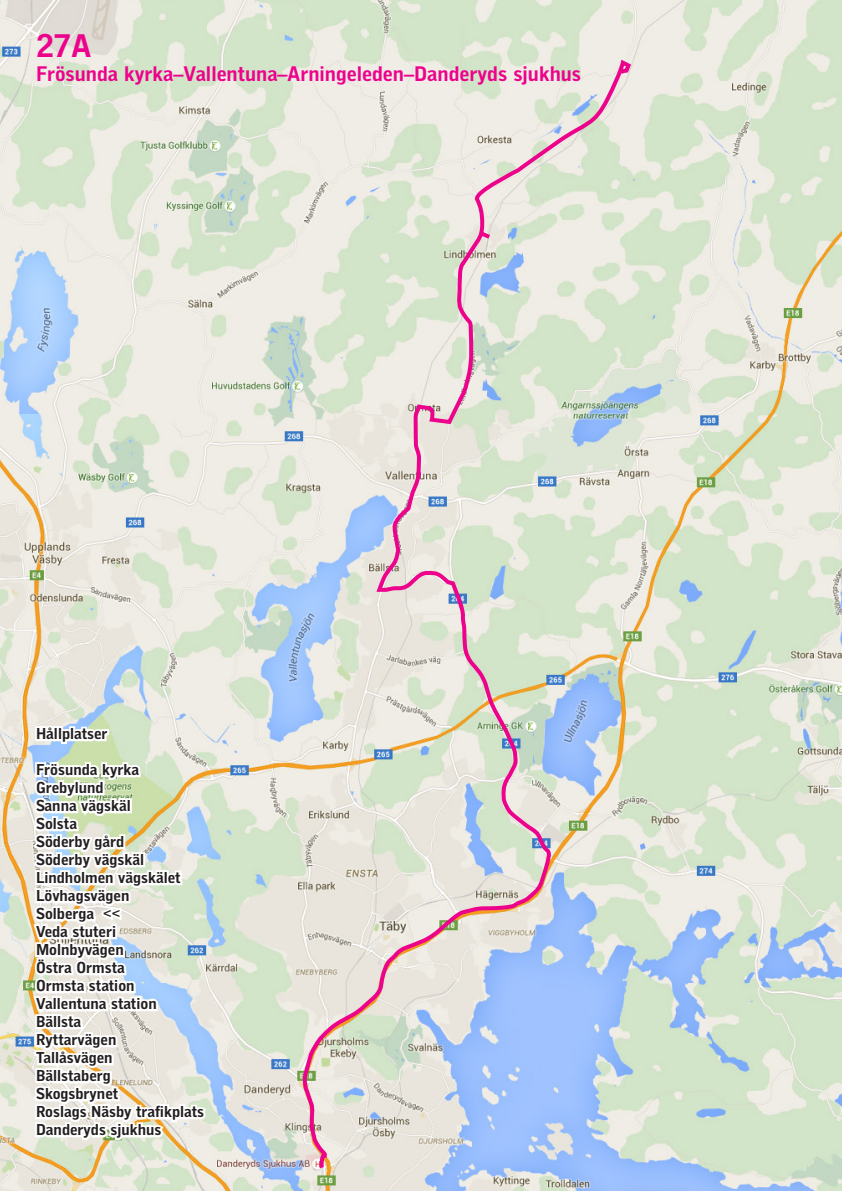
<style>
.page{position:relative;width:842px;height:1191px;background:#fff}
.page>*{position:absolute;margin:0;border:0;box-sizing:border-box;transform-origin:0 0}
.t1{font:700 31px "SL Gothic Text";color:#ed028c}
.t2{font:700 20px "SL Gothic Text";color:#ed028c}
.t3{font:700 15px "SL Gothic Text";color:#231f20}
</style>
<div class="page">
<img style="left:0;top:0;width:842px;height:414px">
<img style="left:0;top:414px;width:842px;height:376px">
<img style="left:0;top:790px;width:842px;height:401px">
<svg style="left:375px;top:63px;width:258px;height:531px"></svg>
<svg style="left:302px;top:602px;width:251px;height:569px"></svg>
<svg style="left:447px;top:577px;width:20px;height:35px"></svg>
<svg style="left:33px;top:723px;width:78px;height:25px"></svg>
<svg style="left:30px;top:760px;width:179px;height:387px"></svg>
<svg style="left:475px;top:228px;width:19px;height:14px"></svg>
<p class="t1" style="left:36px;top:27px;width:57px">27A</p>
<p class="t2" style="left:36px;top:62px;width:547px">Frösunda kyrka–Vallentuna–Arningeleden–Danderyds sjukhus</p>
<p class="t3" style="left:36px;top:725px;width:73px">Hållplatser</p>
<p class="t3" style="left:36px;top:761px;width:105px">Frösunda kyrka</p>
<p class="t3" style="left:36px;top:779px;width:69px">Grebylund</p>
<p class="t3" style="left:36px;top:797px;width:96px">Sanna vägskäl</p>
<p class="t3" style="left:36px;top:815px;width:43px">Solsta</p>
<p class="t3" style="left:36px;top:833px;width:90px">Söderby gård</p>
<p class="t3" style="left:36px;top:851px;width:110px">Söderby vägskäl</p>
<p class="t3" style="left:36px;top:869px;width:146px">Lindholmen vägskälet</p>
<p class="t3" style="left:36px;top:887px;width:95px">Lövhagsvägen</p>
<p class="t3" style="left:36px;top:905px;width:86px">Solberga &lt;&lt;</p>
<p class="t3" style="left:36px;top:923px;width:82px">Veda stuteri</p>
<p class="t3" style="left:36px;top:941px;width:89px">Molnbyvägen</p>
<p class="t3" style="left:36px;top:959px;width:90px">Östra Ormsta</p>
<p class="t3" style="left:36px;top:977px;width:100px">Ormsta station</p>
<p class="t3" style="left:36px;top:995px;width:122px">Vallentuna station</p>
<p class="t3" style="left:36px;top:1013px;width:47px">Bällsta</p>
<p class="t3" style="left:36px;top:1031px;width:82px">Ryttarvägen</p>
<p class="t3" style="left:36px;top:1049px;width:78px">Tallåsvägen</p>
<p class="t3" style="left:36px;top:1067px;width:76px">Bällstaberg</p>
<p class="t3" style="left:36px;top:1085px;width:84px">Skogsbrynet</p>
<p class="t3" style="left:36px;top:1103px;width:170px">Roslags Näsby trafikplats</p>
<p class="t3" style="left:36px;top:1121px;width:127px">Danderyds sjukhus</p>
</div>
